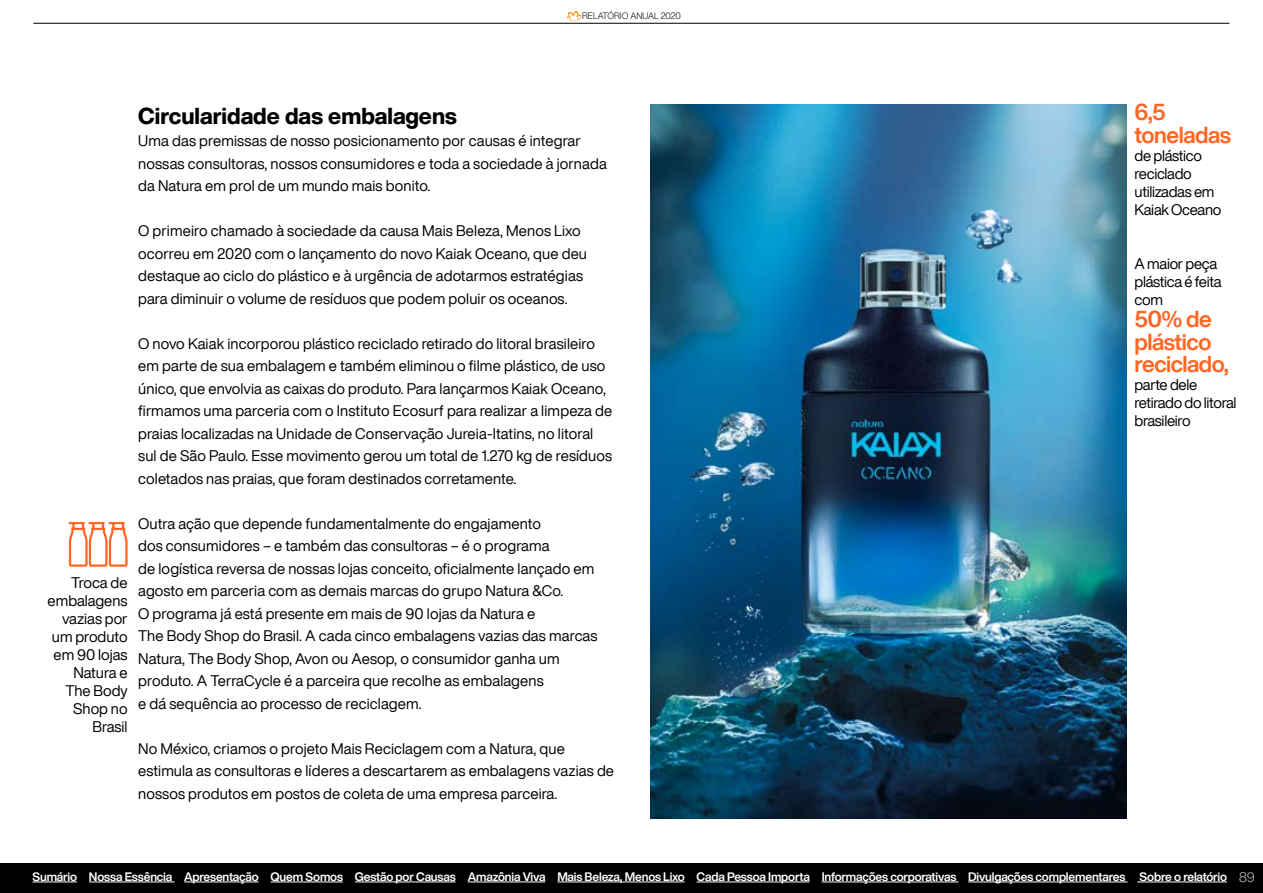
<style>
.page{position:relative;width:1263px;height:893px;background:#fff}
.page>*{position:absolute;margin:0;border:0;box-sizing:border-box;transform-origin:0 0}
.t1{font:700 22.5px/22.5px "Helvetica Now Display";letter-spacing:-.02em;color:#ff6623}
.t2{font:800 22.5px "Helvetica Now Display";color:#000}
.t3{font:15px/22.5px "Helvetica Now Display";letter-spacing:.01em;color:#010202}
.t4{font:15px/18px "Helvetica Now Display";letter-spacing:-.02em;color:#000}
.t5{font:15px/18px "Helvetica Now Display";color:#000;text-align:right}
.t6{font:300 13.5px "Helvetica Now Display";color:#bdc4c7}
.t7{font:700 12px "Helvetica Now Display";letter-spacing:-.015em;color:#fff}
.t8{font:300 9px "Helvetica Now Display";letter-spacing:-.005em;color:#000}
</style>
<div class="page">
<hr style="left:33px;top:23px;width:1196px;height:1px;background:#000">
<svg style="left:567px;top:11px;width:14px;height:10px"></svg>
<div style="left:0;top:863px;width:1263px;height:29px;background:#000"></div>
<svg style="left:68px;top:522px;width:60px;height:45px"></svg>
<img style="left:651px;top:104px;width:476px;height:715px">
<hr style="left:33px;top:882px;width:44px;height:1px;background:#fff">
<hr style="left:89px;top:882px;width:86px;height:1px;background:#fff">
<hr style="left:184px;top:882px;width:75px;height:1px;background:#fff">
<hr style="left:271px;top:882px;width:72px;height:1px;background:#fff">
<hr style="left:355px;top:882px;width:101px;height:1px;background:#fff">
<hr style="left:468px;top:882px;width:77px;height:1px;background:#fff">
<hr style="left:557px;top:882px;width:128px;height:1px;background:#fff">
<hr style="left:697px;top:882px;width:113px;height:1px;background:#fff">
<hr style="left:822px;top:882px;width:136px;height:1px;background:#fff">
<hr style="left:968px;top:882px;width:159px;height:1px;background:#fff">
<hr style="left:1137px;top:882px;width:90px;height:1px;background:#fff">
<p class="t8" style="left:582px;top:10px;width:100px">RELATÓRIO ANUAL 2020</p>
<p class="t5" style="left:48px;top:574px;width:81px">Troca de embalagens vazias por um produto em 90 lojas<br>Natura e<br>The Body<br>Shop no<br>Brasil</p>
<h1 class="t2" style="left:138px;top:100px;width:320px">Circularidade das embalagens</h1>
<p class="t3" style="left:138px;top:130px;width:470px">Uma das premissas de nosso posicionamento por causas é integrar nossas consultoras, nossos consumidores e toda a sociedade à jornada da Natura em prol de um mundo mais bonito.</p>
<p class="t3" style="left:138px;top:220px;width:450px">O primeiro chamado à sociedade da causa Mais Beleza, Menos Lixo ocorreu em 2020 com o lançamento do novo Kaiak Oceano, que deu destaque ao ciclo do plástico e à urgência de adotarmos estratégias para diminuir o volume de resíduos que podem poluir os oceanos.</p>
<p class="t3" style="left:138px;top:332px;width:476px">O novo Kaiak incorporou plástico reciclado retirado do litoral brasileiro em parte de sua embalagem e também eliminou o filme plástico, de uso único, que envolvia as caixas do produto. Para lançarmos Kaiak Oceano, firmamos uma parceria com o Instituto Ecosurf para realizar a limpeza de praias localizadas na Unidade de Conservação Jureia-Itatins, no litoral sul de São Paulo. Esse movimento gerou um total de 1.270 kg de resíduos coletados nas praias, que foram destinados corretamente.</p>
<p class="t3" style="left:138px;top:512px;width:461px">Outra ação que depende fundamentalmente do engajamento<br>dos consumidores – e também das consultoras – é o programa<br>de logística reversa de nossas lojas conceito, oficialmente lançado em agosto em parceria com as demais marcas do grupo Natura &amp;Co.<br>O programa já está presente em mais de 90 lojas da Natura e<br>The Body Shop do Brasil. A cada cinco embalagens vazias das marcas Natura, The Body Shop, Avon ou Aesop, o consumidor ganha um produto. A TerraCycle é a parceira que recolhe as embalagens<br>e dá sequência ao processo de reciclagem.</p>
<p class="t3" style="left:138px;top:737px;width:477px">No México, criamos o projeto Mais Reciclagem com a Natura, que estimula as consultoras e líderes a descartarem as embalagens vazias de nossos produtos em postos de coleta de uma empresa parceira.</p>
<h1 class="t1" style="left:1134px;top:101px;width:98px">6,5 toneladas</h1>
<p class="t4" style="left:1134px;top:146px;width:88px">de plástico reciclado utilizadas em<br>Kaiak Oceano</p>
<p class="t4" style="left:1134px;top:254px;width:88px">A maior peça plástica é feita com</p>
<h1 class="t1" style="left:1134px;top:308px;width:96px">50% de plástico reciclado,</h1>
<p class="t4" style="left:1134px;top:376px;width:103px">parte dele retirado do litoral brasileiro</p>
<p class="t7" style="left:33px;top:868px;width:1196px">Sumário Nossa Essência Apresentação Quem Somos Gestão por Causas Amazônia Viva Mais Beleza, Menos Lixo Cada Pessoa Importa Informações corporativas Divulgações complementares Sobre o relatório</p>
<p class="t6" style="left:1239px;top:868px;width:17px">89</p>
</div>
